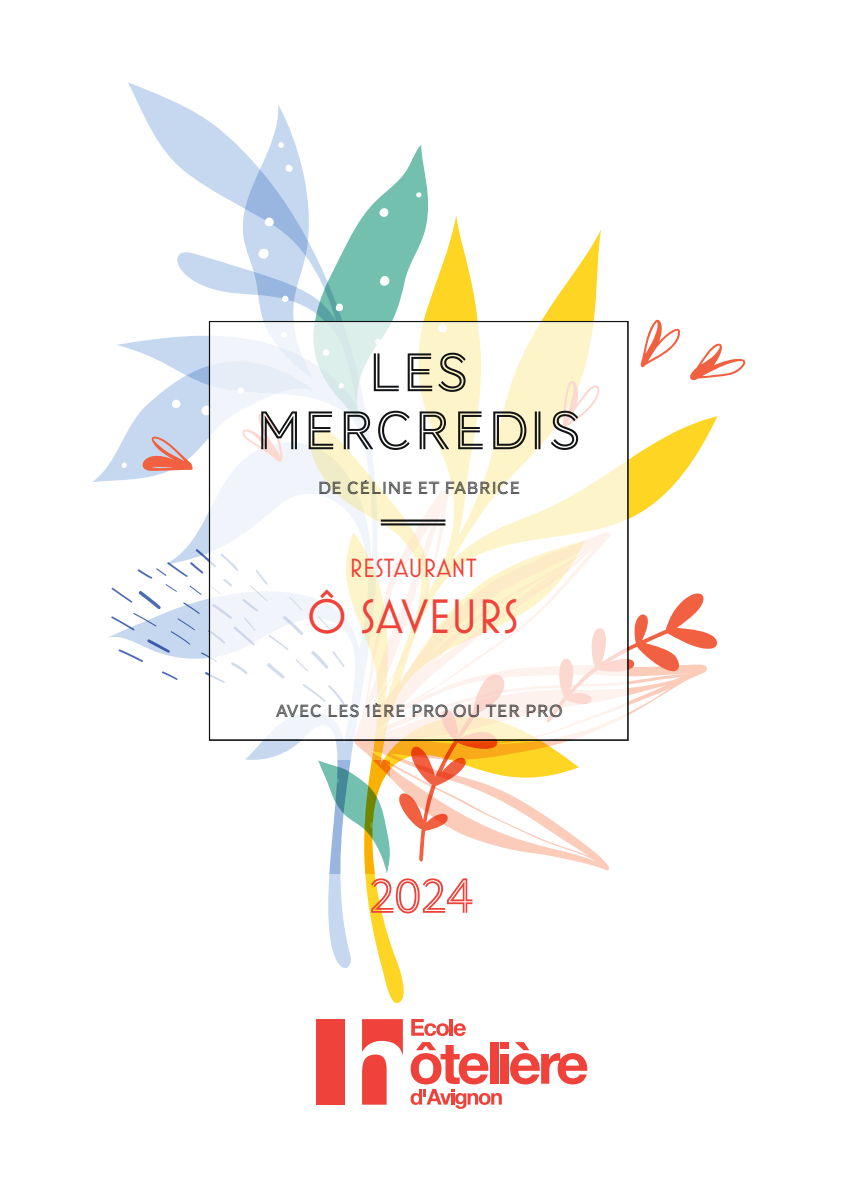
<style>
.page{position:relative;width:842px;height:1191px;background:#fff}
.page>*{position:absolute;margin:0;border:0;box-sizing:border-box;transform-origin:0 0}
.t1{font:67.4px "AW Conqueror Std Inline";color:#111314}
.t2{font:56px/58px "AW Conqueror Std Inline";color:#111314;text-align:center}
.t3{font:50px "AW Conqueror Std Inline";color:#ee4239}
.t4{font:49px "Mostra Nuova";color:#ee423a}
.t5{font:26.8px "Mostra Nuova";color:#ee423a}
.t6{font:18.2px "AW Conqueror Std Inline";color:#111314}
</style>
<div class="page">
<div style="left:316px;top:1019px;width:29px;height:85px;background:#ee423a"></div>
<svg style="left:362px;top:1019px;width:41px;height:85px"></svg>
<div style="left:500px;top:1042px;width:8px;height:7px;background:#ee423a"></div>
<div style="left:500px;top:1054px;width:8px;height:29px;background:#ee423a"></div>
<svg style="left:510px;top:1042px;width:77px;height:42px"></svg>
<svg style="left:411px;top:1019px;width:55px;height:17px"></svg>
<svg style="left:410px;top:1042px;width:92px;height:66px"></svg>
<svg style="left:108px;top:82px;width:193px;height:678px"></svg>
<svg style="left:328px;top:230px;width:389px;height:773px"></svg>
<svg style="left:629px;top:585px;width:88px;height:139px"></svg>
<svg style="left:399px;top:741px;width:105px;height:120px"></svg>
<svg style="left:640px;top:316px;width:106px;height:67px"></svg>
<svg style="left:318px;top:760px;width:72px;height:113px"></svg>
<svg style="left:93px;top:104px;width:399px;height:378px"></svg>
<svg style="left:210px;top:322px;width:417px;height:417px"></svg>
<h2 class="t2" style="left:255px;top:344px;width:329px">LES<br>MERCREDIS</h2>
<p class="t6" style="left:318px;top:478px;width:205px">DE CÉLINE ET FABRICE</p>
<h1 class="t1" style="left:379px;top:486px;width:69px">—</h1>
<h3 class="t5" style="left:349px;top:552px;width:129px">RESTAURANT</h3>
<h3 class="t4" style="left:307px;top:587px;width:213px">Ô SAVEURS</h3>
<p class="t6" style="left:276px;top:701px;width:288px">AVEC LES 1ÈRE PRO OU TER PRO</p>
<h3 class="t3" style="left:368px;top:868px;width:107px">2024</h3>
</div>
